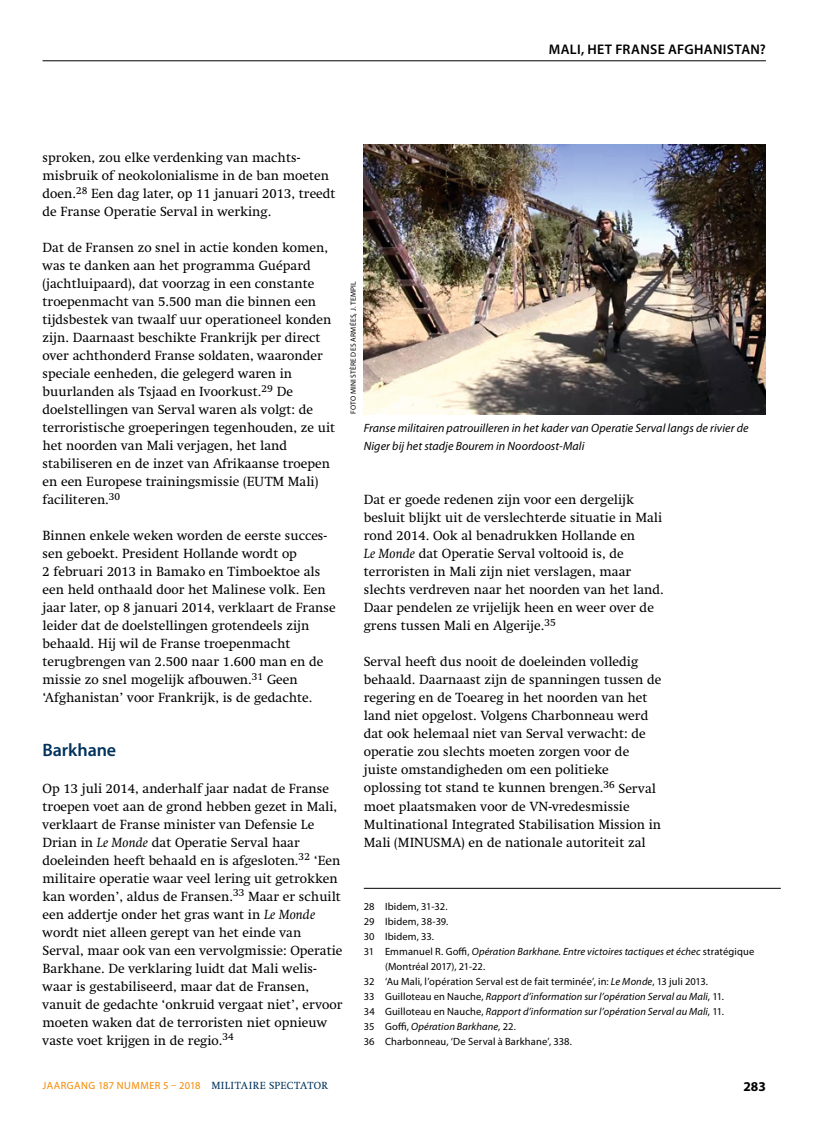
<style>
.page{position:relative;width:817px;height:1136px;background:#fff}
.page>*{position:absolute;margin:0;border:0;box-sizing:border-box;transform-origin:0 0}
.t1{font:600 18px "Myriad Pro";color:#00325c}
.t2{font:600 13.95px "Myriad Pro";letter-spacing:.025em;color:#000}
.t3{font:13.5px/18px "Swift LT Std";color:#000}
.t4{font:700 13.5px "Myriad Pro";color:#000}
.t5{font:italic 12px/18px "Myriad Pro";letter-spacing:.005em;color:#000}
.t6{font:italic 10.5px "Myriad Pro";letter-spacing:.01em;color:#000}
.t7{font:10.5px "Myriad Pro";letter-spacing:.01em;color:#000}
.t8{font:10.5px "Myriad Pro";letter-spacing:.045em;color:#f58900}
.t9{font:7.5px "Myriad Pro";letter-spacing:.04em;color:#000}
.s1{font-style:italic}
.s2{font-style:normal}
.s3{font-family:"Swift LT Std";color:#00325c}
</style>
<div class="page">
<hr style="left:364px;top:887px;width:416px;height:1px;background:#000">
<img style="left:364px;top:145px;width:401px;height:269px">
<hr style="left:43px;top:60px;width:722px;height:1px;background:#000">
<p class="t2" style="left:548px;top:40px;width:218px">MALI, HET FRANSE AFGHANISTAN?</p>
<p class="t3" style="left:43px;top:149px;width:294px">sproken, zou elke verdenking van machts&shy;misbruik of neokolonialisme in de ban moeten doen.<sup>28</sup> Een dag later, op 11 januari 2013, treedt de Franse Operatie Serval in werking.</p>
<p class="t3" style="left:43px;top:239px;width:294px">Dat de Fransen zo snel in actie konden komen, was te danken aan het programma Guépard (jachtluipaard), dat voorzag in een constante troepenmacht van 5.500 man die binnen een tijdsbestek van twaalf uur operationeel konden zijn. Daarnaast beschikte Frankrijk per direct over achthonderd Franse soldaten, waaronder speciale eenheden, die gelegerd waren in buurlanden als Tsjaad en Ivoorkust.<sup>29</sup> De doelstellingen van Serval waren als volgt: de terroristische groeperingen tegenhouden, ze uit het noorden van Mali verjagen, het land stabiliseren en de inzet van Afrikaanse troepen en een Europese trainingsmissie (EUTM Mali) faciliteren.<sup>30</sup></p>
<p class="t3" style="left:43px;top:527px;width:295px">Binnen enkele weken worden de eerste succes&shy;sen geboekt. President Hollande wordt op<br>2 februari 2013 in Bamako en Timboektoe als een held onthaald door het Malinese volk. Een jaar later, op 8 januari 2014, verklaart de Franse leider dat de doelstellingen grotendeels zijn behaald. Hij wil de Franse troepenmacht terugbrengen van 2.500 naar 1.600 man en de missie zo snel mogelijk afbouwen.<sup>31</sup> Geen ‘Afghanistan’ voor Frankrijk, is de gedachte.</p>
<h1 class="t1" style="left:43px;top:739px;width:75px">BARKHANE</h1>
<p class="t3" style="left:43px;top:779px;width:301px">Op 13 juli 2014, anderhalf jaar nadat de Franse troepen voet aan de grond hebben gezet in Mali, verklaart de Franse minister van Defensie Le Drian in <span class="s1">Le Monde</span> dat Operatie Serval haar doeleinden heeft behaald en is afgesloten.<sup>32</sup> ‘Een militaire operatie waar veel lering uit getrokken kan worden’, aldus de Fransen.<sup>33</sup> Maar er schuilt een addertje onder het gras want in <span class="s1">Le Monde </span>wordt niet alleen gerept van het einde van Serval, maar ook van een vervolgmissie: Operatie Barkhane. De verklaring luidt dat Mali welis&shy;waar is gestabiliseerd, maar dat de Fransen, vanuit de gedachte ‘onkruid vergaat niet’, ervoor moeten waken dat de terroristen niet opnieuw vaste voet krijgen in de regio.<sup>34</sup></p>
<p class="t9" style="left:349px;top:414px;width:135px;rotate:-90deg">FOTO MINISTÈRE DES ARMÉES, J. TEMPIL</p>
<p class="t5" style="left:364px;top:419px;width:386px">Franse militairen patrouilleren in het kader van Operatie Serval langs de rivier de<br>Niger bij het stadje Bourem in Noordoost-Mali</p>
<p class="t3" style="left:364px;top:491px;width:301px">Dat er goede redenen zijn voor een dergelijk besluit blijkt uit de verslechterde situatie in Mali rond 2014. Ook al benadrukken Hollande en<br><span class="s1">Le Monde</span> dat Operatie Serval voltooid is, de terroristen in Mali zijn niet verslagen, maar slechts verdreven naar het noorden van het land.<br>Daar pendelen ze vrijelijk heen en weer over de grens tussen Mali en Algerije.<sup>35</sup></p>
<p class="t3" style="left:364px;top:653px;width:299px">Serval heeft dus nooit de doeleinden volledig behaald. Daarnaast zijn de spanningen tussen de regering en de Toeareg in het noorden van het land niet opgelost. Volgens Charbonneau werd dat ook helemaal niet van Serval verwacht: de operatie zou slechts moeten zorgen voor de juiste omstandigheden om een politieke oplossing tot stand te kunnen brengen.<sup>36</sup> Serval moet plaatsmaken voor de VN-vredesmissie Multinational Integrated Stabilisation Mission in Mali (MINUSMA) en de nationale autoriteit zal</p>
<p class="t7" style="left:364px;top:899px;width:85px">28 Ibidem, 31-32.</p>
<p class="t7" style="left:364px;top:914px;width:86px">29 Ibidem, 38-39.</p>
<p class="t7" style="left:364px;top:929px;width:72px">30 Ibidem, 33.</p>
<p class="t6" style="left:364px;top:944px;width:392px"><span class="s2">31 Emmanuel R. Goffi,</span> Opération Barkhane. Entre victoires tactiques et échec <span class="s2">stratégique</span></p>
<p class="t7" style="left:385px;top:959px;width:102px">(Montréal 2017), 21-22.</p>
<p class="t7" style="left:364px;top:974px;width:345px">32 ‘Au Mali, l’opération Serval est de fait terminée’, in: <span class="s1">Le Monde</span>, 13 juli 2013.</p>
<p class="t6" style="left:364px;top:989px;width:362px"><span class="s2">33 Guilloteau en Nauche,</span> Rapport d’information sur l’opération Serval au Mali<span class="s2">, 11.</span></p>
<p class="t6" style="left:364px;top:1004px;width:362px"><span class="s2">34 Guilloteau en Nauche,</span> Rapport d’information sur l’opération Serval au Mali<span class="s2">, 11.</span></p>
<p class="t6" style="left:364px;top:1019px;width:153px"><span class="s2">35 Goffi,</span> Opération Barkhane<span class="s2">, 22.</span></p>
<p class="t7" style="left:364px;top:1034px;width:209px">36 Charbonneau, ‘De Serval à Barkhane’, 338.</p>
<p class="t8" style="left:43px;top:1078px;width:287px">JAARGANG 187 NUMMER 5 – 2018 <span class="s3">MILITAIRE SPECTATOR</span></p>
<p class="t4" style="left:743px;top:1077px;width:24px">283</p>
</div>
